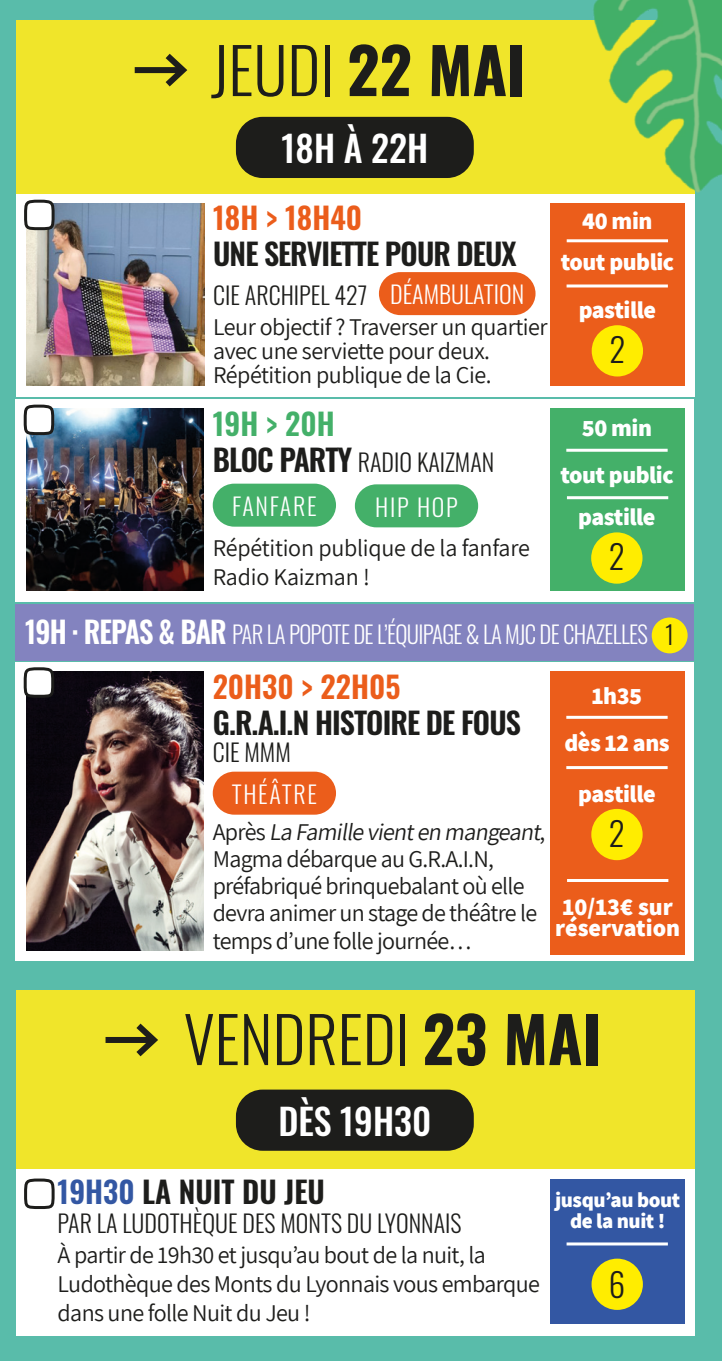
<style>
.page{position:relative;width:722px;height:1361px;background:#fff}
.page>*{position:absolute;margin:0;border:0;box-sizing:border-box;transform-origin:0 0}
.t1{font:300 63px "Oswald";color:#1d1d1b}
.t2{font:500 36px "Oswald";color:#fff}
.t3{font:300 33px "Oswald";color:#1d1d1b}
.t4{font:600 30px "Oswald";letter-spacing:-.03em;color:#1d1d1b}
.t5{font:600 30px "Oswald";color:#eb5d1b}
.t6{font:600 30px "Oswald";color:#1d1d1b}
.t7{font:600 30px "Oswald";color:#44b069}
.t8{font:300 25.5px "Oswald";color:#1d1d1b}
.t9{font:24px/27px "Assistant";letter-spacing:-.025em;color:#1d1d1b}
.t10{font:300 24px "Oswald";color:#1d1d1b}
.t11{font:800 24px/46.5px "Assistant";letter-spacing:-.02em;color:#fff;text-align:center}
.t12{font:300 24px "Oswald";letter-spacing:-.03em;color:#fff;scale:.95 1}
.t13{font:800 24px/21px "Assistant";color:#fff;text-align:center}
.t14{font:300 24px "Oswald";letter-spacing:.07em;color:#fff}
.t15{font:300 24px "Oswald";color:#fff}
.t16{font:300 24px "Oswald";letter-spacing:-.03em;color:#fff}
.t17{font:800 21px/21px "Assistant";letter-spacing:-.02em;color:#fff;text-align:center}
.s1{font-weight:700}
.s2{font-weight:600;font-size:30px}
.s3{font-style:italic}
.s4{color:#3357a3}
</style>
<div class="page">
<div style="left:0;top:0;width:721px;height:1361px;background:#59bcaa"></div>
<div style="left:16px;top:1168px;width:678px;height:167px;background:#fff"></div>
<div style="left:550px;top:1179px;width:134px;height:145px;background:#3357a3"></div>
<div style="left:24px;top:1178px;width:31px;height:31px;border:3px solid #1d1d1b;border-radius:50%"></div>
<div style="left:591px;top:1258px;width:51px;height:52px;background:#ffed00;border-radius:50%"></div>
<hr style="left:566px;top:1242px;width:101px;height:3px;background:#fff">
<div style="left:16px;top:662px;width:677px;height:299px;background:#fff"></div>
<img style="left:26px;top:671px;width:178px;height:280px">
<div style="left:25px;top:669px;width:28px;height:27px;background:#fff;border-radius:50%"></div>
<div style="left:24px;top:667px;width:30px;height:31px;border:3px solid #1d1d1b;border-radius:50%"></div>
<div style="left:550px;top:671px;width:134px;height:284px;background:#eb5d1b"></div>
<div style="left:591px;top:809px;width:51px;height:51px;background:#ffed00;border-radius:50%"></div>
<div style="left:212px;top:771px;width:124px;height:43px;background:#eb5d1b;border-radius:22px"></div>
<hr style="left:566px;top:716px;width:101px;height:3px;background:#fff">
<hr style="left:566px;top:766px;width:101px;height:3px;background:#fff">
<div style="left:16px;top:604px;width:677px;height:56px;background:#8383bf"></div>
<hr style="left:566px;top:879px;width:102px;height:3px;background:#fff">
<div style="left:16px;top:21px;width:510px;height:173px;background:#f0e52a"></div>
<div style="left:135px;top:67px;width:48px;height:6px;background:#1d1d1b"></div>
<svg style="left:159px;top:47px;width:33px;height:46px;background:#beb526"></svg>
<div style="left:16px;top:990px;width:678px;height:178px;background:#f0e52a"></div>
<div style="left:105px;top:1037px;width:49px;height:6px;background:#1d1d1b"></div>
<svg style="left:130px;top:1017px;width:32px;height:45px"></svg>
<div style="left:236px;top:117px;width:237px;height:61px;background:#1d1d1b;border-radius:27px"></div>
<div style="left:236px;top:1089px;width:237px;height:61px;background:#1d1d1b;border-radius:27px"></div>
<div style="left:16px;top:194px;width:678px;height:203px;background:#fff"></div>
<img style="left:26px;top:203px;width:178px;height:182px">
<div style="left:26px;top:201px;width:27px;height:28px;background:#fff;border-radius:50%"></div>
<div style="left:24px;top:200px;width:31px;height:30px;border:3px solid #1d1d1b;border-radius:50%"></div>
<div style="left:550px;top:212px;width:134px;height:174px;background:#eb5d1b"></div>
<div style="left:591px;top:325px;width:51px;height:51px;background:#ffed00;border-radius:50%"></div>
<div style="left:378px;top:272px;width:157px;height:43px;background:#eb5d1b;border-radius:22px"></div>
<hr style="left:566px;top:239px;width:101px;height:3px;background:#fff">
<hr style="left:566px;top:284px;width:101px;height:3px;background:#fff">
<div style="left:16px;top:399px;width:677px;height:203px;background:#fff"></div>
<img style="left:26px;top:408px;width:178px;height:182px">
<div style="left:25px;top:406px;width:28px;height:27px;background:#fff;border-radius:50%"></div>
<div style="left:24px;top:405px;width:30px;height:30px;border:3px solid #1d1d1b;border-radius:50%"></div>
<div style="left:550px;top:408px;width:134px;height:182px;background:#44b069"></div>
<div style="left:212px;top:484px;width:124px;height:43px;background:#44b069;border-radius:22px"></div>
<hr style="left:566px;top:449px;width:101px;height:3px;background:#fff">
<div style="left:354px;top:484px;width:124px;height:43px;background:#44b069;border-radius:22px"></div>
<div style="left:590px;top:532px;width:52px;height:52px;background:#ffed00;border-radius:50%"></div>
<hr style="left:566px;top:496px;width:101px;height:3px;background:#fff">
<img style="left:526px;top:0;width:195px;height:212px">
<div style="left:651px;top:617px;width:36px;height:36px;background:#ffed00;border-radius:50%"></div>
<h1 class="t1" style="left:211px;top:14px;width:316px">JEUDI <span class="s1">22 MAI</span></h1>
<h2 class="t2" style="left:281px;top:116px;width:148px">18H À 22H</h2>
<p class="t5" style="left:213px;top:191px;width:150px">18H &gt; 18H40</p>
<p class="t4" style="left:213px;top:227px;width:305px">UNE SERVIETTE POUR DEUX</p>
<p class="t10" style="left:213px;top:274px;width:156px">CIE ARCHIPEL 427</p>
<p class="t9" style="left:213px;top:314px;width:336px;line-height:24px">Leur objectif ? Traverser un quartier avec une serviette pour deux.<br>Répétition publique de la Cie.</p>
<p class="t15" style="left:390px;top:273px;width:135px">DÉAMBULATION</p>
<p class="t7" style="left:212px;top:397px;width:123px">19H &gt; 20H</p>
<p class="t10" style="left:212px;top:441px;width:283px"><span class="s2">BLOC PARTY</span> RADIO KAIZMAN</p>
<p class="t14" style="left:232px;top:485px;width:86px">FANFARE</p>
<p class="t16" style="left:375px;top:485px;width:84px">HIP HOP</p>
<p class="t9" style="left:212px;top:532px;width:318px;line-height:28.8px">Répétition publique de la fanfare<br>Radio Kaizman !</p>
<p class="t11" style="left:560px;top:199px;width:115px;line-height:42px">40 min tout public</p>
<p class="t11" style="left:578px;top:285px;width:79px">pastille</p>
<h3 class="t3" style="left:609px;top:320px;width:18px">2</h3>
<p class="t11" style="left:560px;top:403px;width:115px;line-height:47.4px">50 min tout public</p>
<p class="t11" style="left:577px;top:493px;width:79px">pastille</p>
<h3 class="t3" style="left:608px;top:528px;width:18px">2</h3>
<p class="t12" style="left:25px;top:613px;width:656px"><span class="s2">19H · REPAS &amp; BAR</span> PAR LA POPOTE DE L’ÉQUIPAGE &amp; LA MJC DE CHAZELLES</p>
<p class="t8" style="left:664px;top:612px;width:11px">1</p>
<p class="t5" style="left:212px;top:660px;width:189px">20H30 &gt; 22H05</p>
<p class="t4" style="left:212px;top:696px;width:309px">G.R.A.I.N HISTOIRE DE FOUS</p>
<p class="t10" style="left:212px;top:731px;width:80px">CIE MMM</p>
<p class="t11" style="left:564px;top:672px;width:107px">1h35<br>dès 12 ans</p>
<p class="t14" style="left:232px;top:773px;width:87px">THÉÂTRE</p>
<p class="t11" style="left:578px;top:769px;width:79px">pastille</p>
<p class="t9" style="left:212px;top:818px;width:334px">A p rè s <span class="s3">La Famille vienten mangeant</span>,<br>Magma débarque au G.R.A.I.N, préfabriqué brinquebalant où elle devra animer un stage de théâtre le temps d’une folle journée…</p>
<h3 class="t3" style="left:608px;top:804px;width:18px">2</h3>
<p class="t13" style="left:555px;top:896px;width:126px">10/13€ sur réservation</p>
<h1 class="t1" style="left:184px;top:983px;width:418px">VENDREDI <span class="s1">23 MAI</span></h1>
<h2 class="t2" style="left:278px;top:1089px;width:154px">DÈS 19H30</h2>
<p class="t6" style="left:58px;top:1165px;width:269px"><span class="s4">19H30</span> LA NUIT DU JEU</p>
<p class="t10" style="left:58px;top:1202px;width:405px">PAR LA LUDOTHÈQUE DES MONTS DU LYONNAIS</p>
<p class="t9" style="left:58px;top:1239px;width:483px;line-height:28.8px">À partir de 19h30 et jusqu’au bout de la nuit, la<br>Ludothèque des Monts du Lyonnais vous embarque dans une folle Nuit du Jeu !</p>
<p class="t17" style="left:555px;top:1188px;width:126px">jusqu’au bout de la nuit !</p>
<h3 class="t3" style="left:608px;top:1255px;width:18px">6</h3>
</div>
